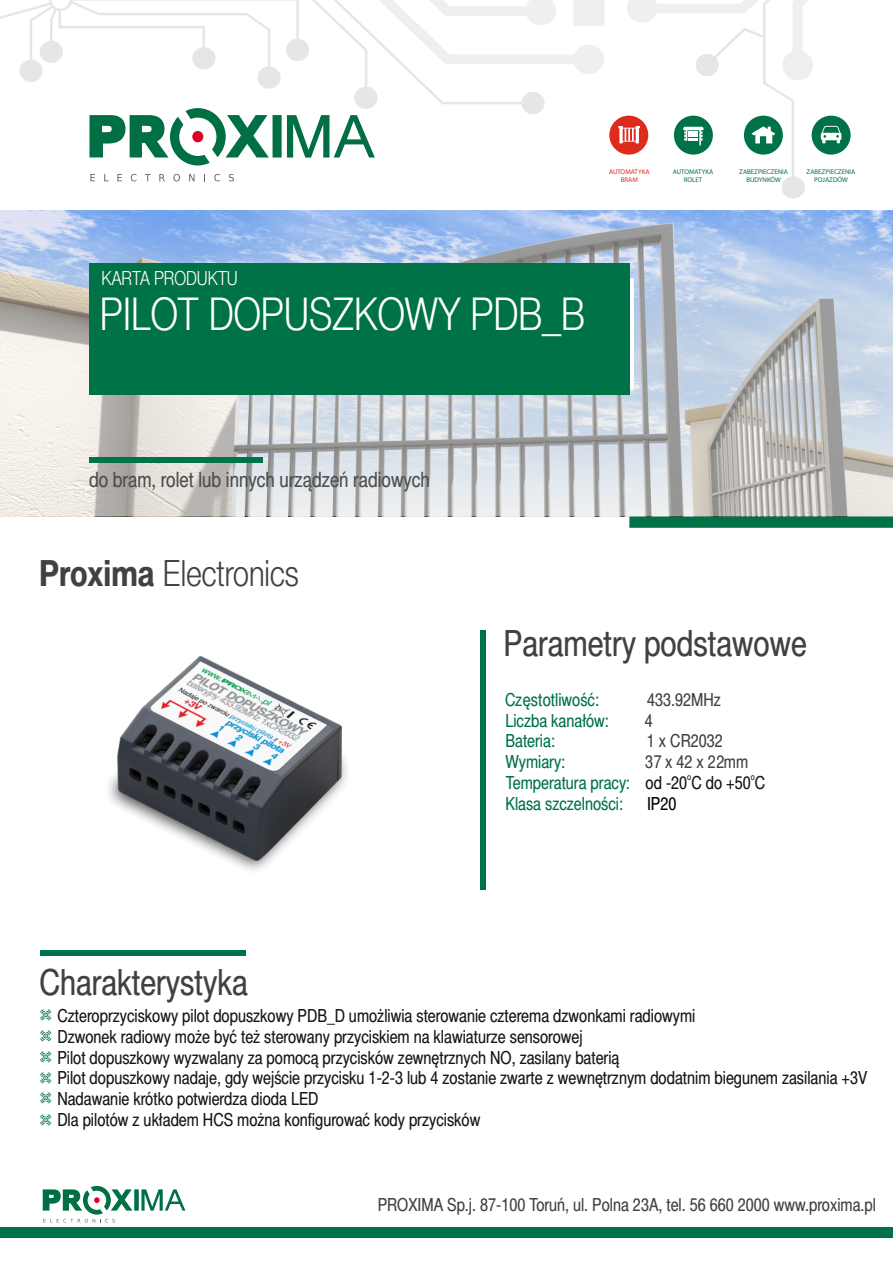
<style>
.page{position:relative;width:893px;height:1262px;background:#fff}
.page>*{position:absolute;margin:0;border:0;box-sizing:border-box;transform-origin:0 0}
.t1{font:45px "Switzer Cnd EFN Light";color:#fff}
.t2{font:36px "Switzer Cnd EFN";color:#414140}
.t3{font:36px "Switzer Cnd EFN Light";color:#414140}
.t4{font:21px "Switzer Cnd EFN";color:#4e4e4d}
.t5{font:19.35px "Switzer Cnd EFN Light";color:#fff}
.t6{font:18px/20.7px "Switzer Cnd EFN";color:#151616}
.t7{font:18px "Switzer Cnd EFN";color:#414140}
.t8{font:18px "Switzer Cnd EFN";color:#007248}
.t9{font:18px "Switzer Cnd EFN";color:#007348}
.t10{font:18px "Switzer Cnd EFN";color:#000}
.t11{font:9px "Switzer Cnd EFN";color:#151616}
.t12{font:6.75px/8.2px "Myriad Pro";color:#007248;text-align:center}
.t13{font:6.75px/8.2px "Myriad Pro";color:#dd2b1c;text-align:center}
.s1{font-family:"Switzer Cnd EFN";font-weight:700}
.s2{color:#007248}
.s3{font-family:"Dingbests";color:#007248}
</style>
<div class="page">
<img style="left:108px;top:750px;width:239px;height:121px">
<svg style="left:544px;top:0;width:60px;height:74px"></svg>
<svg style="left:0;top:0;width:544px;height:114px"></svg>
<div style="left:0;top:1227px;width:893px;height:11px;background:#007248"></div>
<svg style="left:90px;top:174px;width:5px;height:7px"></svg>
<svg style="left:104px;top:174px;width:5px;height:7px"></svg>
<svg style="left:117px;top:174px;width:5px;height:7px"></svg>
<svg style="left:131px;top:174px;width:5px;height:7px"></svg>
<svg style="left:145px;top:174px;width:6px;height:7px"></svg>
<svg style="left:159px;top:174px;width:6px;height:7px"></svg>
<svg style="left:173px;top:174px;width:7px;height:7px"></svg>
<svg style="left:189px;top:174px;width:5px;height:7px"></svg>
<svg style="left:214px;top:174px;width:6px;height:7px"></svg>
<svg style="left:229px;top:174px;width:5px;height:7px"></svg>
<svg style="left:89px;top:108px;width:286px;height:57px"></svg>
<div style="left:192px;top:131px;width:11px;height:11px;background:#de0024;border-radius:50%"></div>
<div style="left:811px;top:116px;width:39px;height:39px;background:#007248;border-radius:50%"></div>
<svg style="left:820px;top:126px;width:21px;height:17px"></svg>
<div style="left:609px;top:116px;width:39px;height:39px;background:#dd2b1c;border-radius:50%"></div>
<svg style="left:618px;top:0;width:195px;height:199px"></svg>
<div style="left:480px;top:630px;width:6px;height:260px;background:#007248"></div>
<div style="left:41px;top:949px;width:205px;height:6px;background:#007248"></div>
<svg style="left:43px;top:1185px;width:142px;height:37px"></svg>
<div style="left:1px;top:211px;width:892px;height:305px;background:#fff;opacity:.44"></div>
<div style="left:89px;top:457px;width:173px;height:6px;background:#007248"></div>
<div style="left:629px;top:516px;width:264px;height:12px;background:#007248"></div>
<div style="left:89px;top:263px;width:540px;height:132px;background:#007248"></div>
<img style="left:118px;top:656px;width:224px;height:204px">
<img style="left:162px;top:668px;width:155px;height:98px">
<p class="t13" style="left:609px;top:168px;width:42px">AUTOMATYKA<br>BRAM</p>
<p class="t12" style="left:672px;top:168px;width:42px">AUTOMATYKA</p>
<p class="t12" style="left:683px;top:176px;width:20px">ROLET</p>
<p class="t12" style="left:739px;top:168px;width:50px">ZABEZPIECZENIA<br>BUDYNKÓW</p>
<p class="t12" style="left:806px;top:168px;width:50px">ZABEZPIECZENIA<br>POJAZDÓW</p>
<p class="t5" style="left:101px;top:271px;width:138px">KARTA PRODUKTU</p>
<h1 class="t1" style="left:100px;top:297px;width:486px">PILOT DOPUSZKOWY PDB_B</h1>
<p class="t4" style="left:89px;top:472px;width:342px">do bram, rolet lub innych urządzeń radiowych</p>
<h2 class="t3" style="left:39px;top:560px;width:261px"><span class="s1">Proxima</span> Electronics</h2>
<h2 class="t2" style="left:503px;top:630px;width:305px">Parametry podstawowe</h2>
<p class="t8" style="left:505px;top:693px;width:95px">Częstotliwość:</p>
<p class="t7" style="left:647px;top:693px;width:75px">433.92MHz</p>
<p class="t8" style="left:505px;top:713px;width:105px">Liczba kanałów:</p>
<p class="t7" style="left:645px;top:713px;width:10px">4</p>
<p class="t8" style="left:505px;top:734px;width:51px">Bateria:</p>
<p class="t7" style="left:647px;top:734px;width:77px">1 x CR2032</p>
<p class="t8" style="left:505px;top:755px;width:61px">Wymiary:</p>
<p class="t7" style="left:645px;top:755px;width:104px">37 x 42 x 22mm</p>
<p class="t9" style="left:506px;top:776px;width:125px">Temperatura pracy<span class="s2">:</span></p>
<p class="t11" style="left:687px;top:773px;width:6px">o</p>
<p class="t11" style="left:750px;top:773px;width:6px">o</p>
<p class="t6" style="left:645px;top:774px;width:121px">od -20 C do +50 C</p>
<h2 class="t2" style="left:39px;top:968px;width:210px">Charakterystyka</h2>
<p class="t9" style="left:505px;top:796px;width:119px">Klasa szczelności:</p>
<p class="t10" style="left:647px;top:796px;width:31px">IP20</p>
<p class="t6" style="left:38px;top:1007px;width:658px"><span class="s3">t</span> Czteroprzyciskowy pilot dopuszkowy PDB_D umożliwia sterowanie czterema dzwonkami radiowymi</p>
<p class="t6" style="left:38px;top:1028px;width:546px"><span class="s3">t</span> Dzwonek radiowy może być też sterowany przyciskiem na klawiaturze sensorowej</p>
<p class="t6" style="left:38px;top:1048px;width:830px"><span class="s3">t</span> Pilot dopuszkowy wyzwalany za pomocą przycisków zewnętrznych NO, zasilany baterią<br><span class="s3">t</span> Pilot dopuszkowy nadaje, gdy wejście przycisku 1-2-3 lub 4 zostanie zwarte z wewnętrznym dodatnim biegunem zasilania +3V <span class="s3">t</span> Nadawanie krótko potwierdza dioda LED<br><span class="s3">t</span> Dla pilotów z układem HCS można konfigurować kody przycisków</p>
<p class="t7" style="left:378px;top:1198px;width:500px">PROXIMA Sp.j. 87-100 Toruń, ul. Polna 23A, tel. 56 660 2000 www.proxima.pl</p>
</div>
